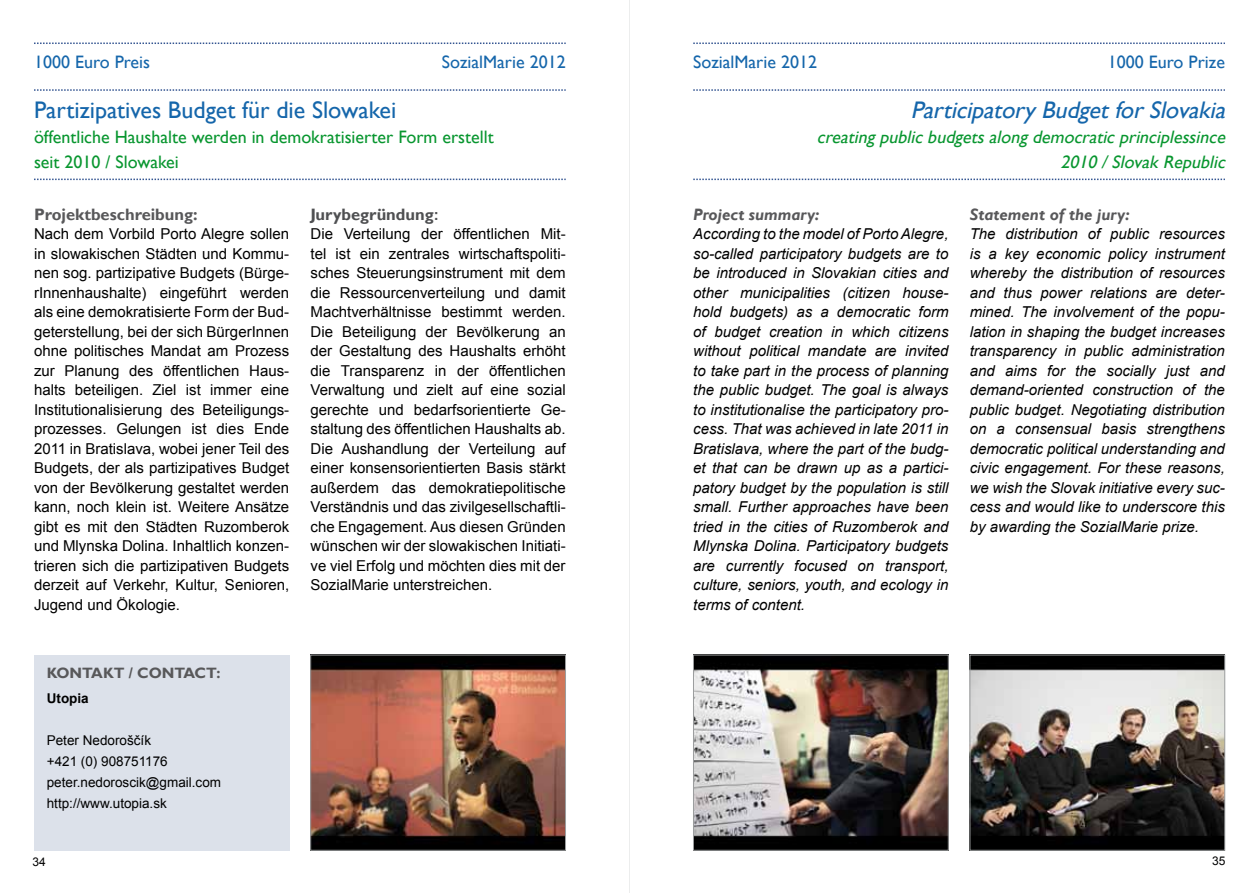
<style>
.page{position:relative;width:1259px;height:893px;background:#fff}
.page>*{position:absolute;margin:0;border:0;box-sizing:border-box;transform-origin:0 0}
.t1{font:24px "Gill Sans";color:#1566ab}
.t2{font:italic 24px "Gill Sans";color:#1566ab}
.t3{font:18px/25.2px "Gill Sans";color:#08962f}
.t4{font:italic 18px/25.2px "Gill Sans";color:#08962f;text-align:right}
.t5{font:18px "Gill Sans";color:#1566ab}
.t6{font:italic 700 16.5px "Gill Sans";color:#58585a}
.t7{font:700 16.5px "Gill Sans";color:#58585a}
.t8{font:700 16.5px "Gill Sans";color:#4f5052}
.t9{font:15px/19.5px "Arial";color:#000;text-align:justify}
.t10{font:italic 15px/19.5px "Arial";color:#000;text-align:justify}
.t11{font:700 15px "Gill Sans";color:#58585a}
.t12{font:13.5px/21px "Arial";color:#000}
.t13{font:700 13.5px "Arial";color:#000}
.t14{font:12px "Arial";color:#000}
.s1{font-family:"Arial";font-size:15px}
</style>
<div class="page">
<hr style="left:629px;top:0;width:1px;height:893px;background:#eceded">
<div style="left:34px;top:655px;width:255px;height:195px;background:#dce1ea"></div>
<img style="left:312px;top:657px;width:252px;height:191px">
<div style="left:310px;top:655px;width:256px;height:195px;border:1px solid #9c9e9f"></div>
<svg style="left:34px;top:43px;width:532px;height:1px"></svg>
<svg style="left:34px;top:89px;width:532px;height:2px"></svg>
<svg style="left:34px;top:179px;width:532px;height:1px"></svg>
<img style="left:695px;top:657px;width:251px;height:191px">
<div style="left:693px;top:655px;width:255px;height:195px;border:1px solid #9c9e9f"></div>
<img style="left:971px;top:657px;width:252px;height:191px">
<div style="left:969px;top:655px;width:256px;height:195px;border:1px solid #9c9e9f"></div>
<svg style="left:693px;top:43px;width:532px;height:1px"></svg>
<svg style="left:693px;top:89px;width:532px;height:2px"></svg>
<svg style="left:693px;top:179px;width:532px;height:1px"></svg>
<p class="t5" style="left:34px;top:52px;width:118px">1000 Euro Preis</p>
<p class="t5" style="left:442px;top:52px;width:125px">SozialMarie 2012</p>
<h1 class="t1" style="left:34px;top:96px;width:364px">Partizipatives Budget für die Slowakei</h1>
<p class="t3" style="left:34px;top:124px;width:461px">öffentliche Haushalte werden in demokratisierter Form erstellt seit 2010 / Slowakei</p>
<p class="t7" style="left:34px;top:204px;width:165px">Projektbeschreibung:</p>
<p class="t9" style="left:34px;top:224px;width:257px">Nach dem Vorbild Porto Alegre sollen in slowakischen Städten und Kommu&shy;nen sog. partizipative Budgets (Bürge&shy;rInnenhaushalte) eingeführt werden als eine demokratisierte Form der Bud&shy;geterstellung, bei der sich BürgerInnen ohne politisches Mandat am Prozess zur Planung des öffentlichen Haus&shy;halts beteiligen. Ziel ist immer eine Institutionalisierung des Beteiligungs&shy;prozesses. Gelungen ist dies Ende 2011 in Bratislava, wobei jener Teil des Budgets, der als partizipatives Budget von der Bevölkerung gestaltet werden kann, noch klein ist. Weitere Ansätze gibt es mit den Städten Ruzomberok und Mlynska Dolina. Inhaltlich konzen&shy;trieren sich die partizipativen Budgets derzeit auf Verkehr, Kultur, Senioren, Jugend und Ökologie.</p>
<p class="t8" style="left:310px;top:204px;width:130px">Jurybegründung<span class="s1">:</span></p>
<p class="t9" style="left:310px;top:224px;width:257px">Die Verteilung der öffentlichen Mit&shy;tel ist ein zentrales wirtschaftspoliti&shy;sches Steuerungsinstrument mit dem die Ressourcenverteilung und damit Machtverhältnisse bestimmt werden.<br>Die Beteiligung der Bevölkerung an der Gestaltung des Haushalts erhöht die Transparenz in der öffentlichen Verwaltung und zielt auf eine sozial gerechte und bedarfsorientierte Ge&shy;staltung des öffentlichen Haushalts ab.<br>Die Aushandlung der Verteilung auf einer konsensorientierten Basis stärkt außerdem das demokratiepolitische Verständnis und das zivilgesellschaftli&shy;che Engagement. Aus diesen Gründen wünschen wir der slowakischen Initiati&shy;ve viel Erfolg und möchten dies mit der SozialMarie unterstreichen.</p>
<p class="t11" style="left:47px;top:664px;width:175px">KONTAKT / CONTACT:</p>
<p class="t13" style="left:47px;top:689px;width:43px">Utopia</p>
<p class="t12" style="left:47px;top:730px;width:176px">Peter Nedoroščík<br>+421 (0) 908751176 peter.nedoroscik@gmail.com http://www.utopia.sk</p>
<p class="t5" style="left:693px;top:52px;width:125px">SozialMarie 2012</p>
<p class="t5" style="left:1108px;top:52px;width:118px">1000 Euro Prize</p>
<h1 class="t2" style="left:910px;top:96px;width:322px">ParticipatoryBudgetforSlovakia</h1>
<p class="t4" style="left:817px;top:124px;width:414px">creatingpublicbudgetsalongdemocraticprinciplessince<br>2010 /Slovak Republic</p>
<p class="t6" style="left:693px;top:205px;width:128px">Project summary:</p>
<p class="t10" style="left:693px;top:224px;width:257px">According to the model of Porto Alegre, so-called participatory budgets are to be introduced in Slovakian cities and other municipalities (citizen house&shy;hold budgets) as a democratic form of budget creation in which citizens without political mandate are invited to take part in the process of planning the public budget. The goal is always to institutionalise the participatory pro&shy;cess. That was achieved in late 2011 in Bratislava, where the part of the budg&shy;et that can be drawn up as a partici&shy;patory budget by the population is still small. Further approaches have been tried in the cities of Ruzomberok and Mlynska Dolina. Participatory budgets are currently focused on transport, culture, seniors, youth, and ecology in terms of content.</p>
<p class="t6" style="left:969px;top:205px;width:161px">Statement of the jury:</p>
<p class="t10" style="left:969px;top:224px;width:257px">The distribution of public resources is a key economic policy instrument whereby the distribution of resources and thus power relations are deter&shy;mined. The involvement of the popu&shy;lation in shaping the budget increases transparency in public administration and aims for the socially just and demand-oriented construction of the public budget. Negotiating distribution on a consensual basis strengthens democratic political understanding and civic engagement. For these reasons, we wish the Slovak initiative every suc&shy;cess and would like to underscore this by awarding the SozialMarie prize.</p>
<p class="t14" style="left:33px;top:854px;width:15px">34</p>
<p class="t14" style="left:1212px;top:853px;width:15px">35</p>
</div>
